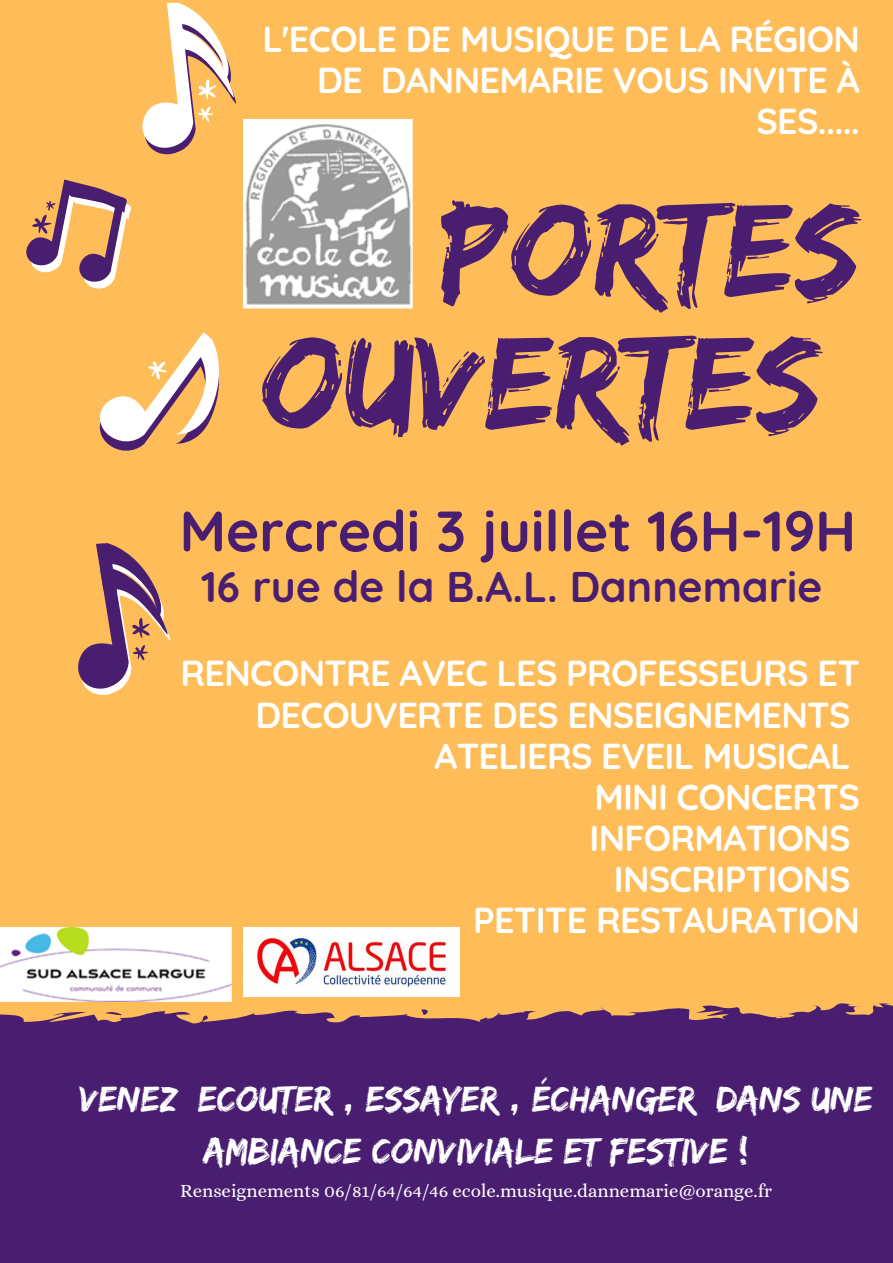
<style>
.page{position:relative;width:893px;height:1263px;background:#ffbd59}
.page>*{position:absolute;margin:0;border:0;box-sizing:border-box;transform-origin:0 0}
.t1{font:137.25px/132.8px "Edo";letter-spacing:.005em;color:#491e71;text-align:right}
.t2{font:700 57px "Quicksand";color:#491e71}
.t3{font:700 42.75px "Quicksand";color:#491e71}
.t4{font:37.5px/52.3px "Edo";color:#fff;text-align:center}
.t5{font:700 36px/41.1px "Quicksand";letter-spacing:-.02em;color:#fff;text-align:right}
.t6{font:18.75px "Alice";color:#fff}
</style>
<div class="page">
<div style="left:0;top:1003px;width:893px;height:260px;background:#491e71"></div>
<svg style="left:421px;top:1008px;width:9px;height:7px"></svg>
<svg style="left:105px;top:1011px;width:17px;height:5px"></svg>
<svg style="left:78px;top:543px;width:93px;height:152px"></svg>
<svg style="left:26px;top:180px;width:105px;height:109px"></svg>
<svg style="left:99px;top:332px;width:120px;height:119px"></svg>
<svg style="left:142px;top:2px;width:102px;height:159px"></svg>
<img style="left:0;top:927px;width:231px;height:75px">
<img style="left:244px;top:927px;width:215px;height:69px">
<img style="left:244px;top:119px;width:169px;height:190px">
<p class="t5" style="left:262px;top:18px;width:599px">L'ECOLE DE MUSIQUE DE LA RÉGION<br>DE DANNEMARIE VOUS INVITE À<br>SES.....</p>
<p class="t1" style="left:260px;top:180px;width:601px">PORTES<br>OUVERTES</p>
<h3 class="t2" style="left:179px;top:494px;width:678px">Mercredi 3 juillet 16H-19H</h3>
<h3 class="t3" style="left:201px;top:559px;width:622px">16 rue de la B.A.L. Dannemarie</h3>
<p class="t5" style="left:181px;top:652px;width:681px">RENCONTRE AVEC LES PROFESSEURS ET<br>DECOUVERTE DES ENSEIGNEMENTS<br>ATELIERS EVEIL MUSICAL<br>MINI CONCERTS<br>INFORMATIONS<br>INSCRIPTIONS<br>PETITE RESTAURATION</p>
<h2 class="t4" style="left:79px;top:1072px;width:795px">VENEZ ECOUTER , ESSAYER , ÉCHANGER DANS UNE<br>AMBIANCE CONVIVIALE ET FESTIVE !</h2>
<p class="t6" style="left:180px;top:1179px;width:593px">Renseignements 06/81/64/64/46 ecole.musique.dannemarie@orange.fr</p>
</div>
